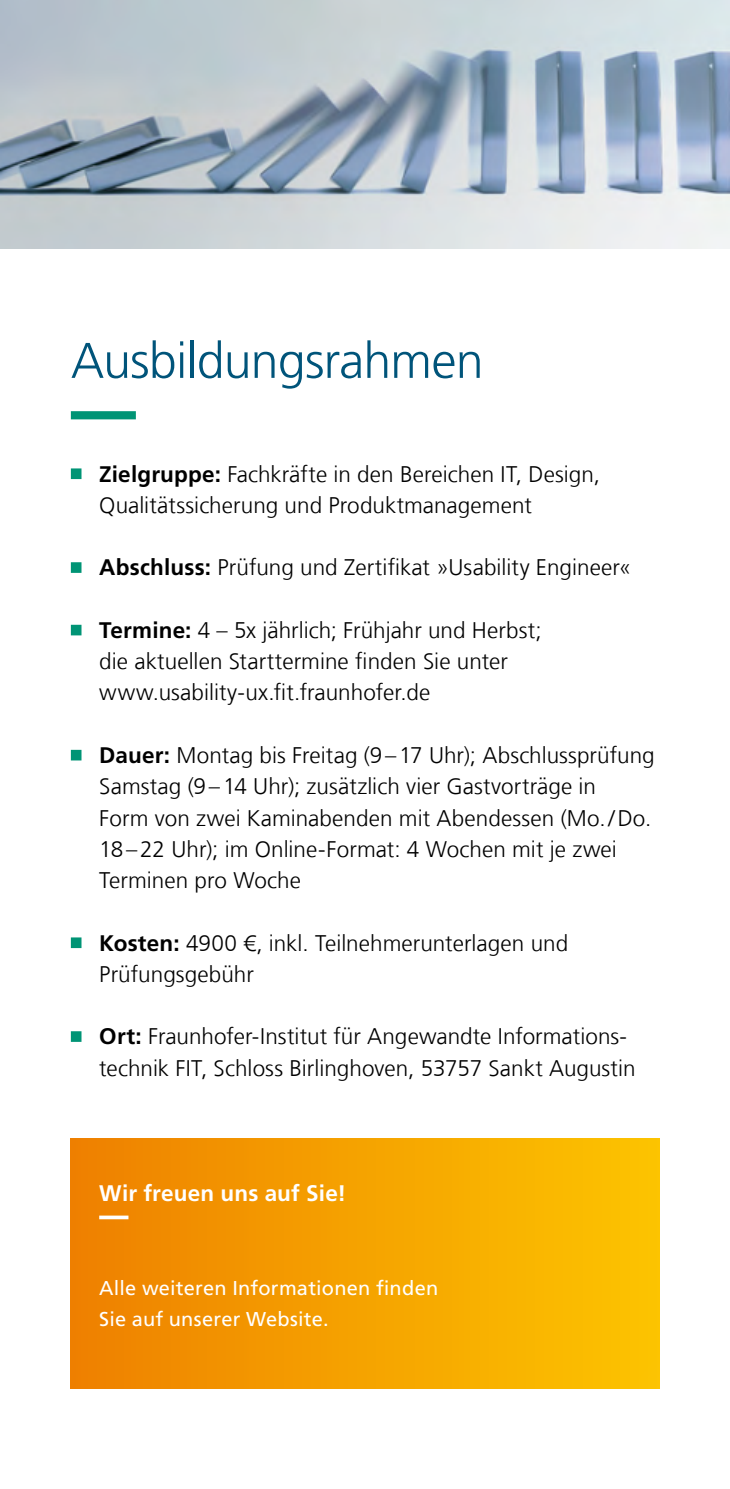
<style>
.page{position:relative;width:730px;height:1489px;background:#fff}
.page>*{position:absolute;margin:0;border:0;box-sizing:border-box;transform-origin:0 0}
.Ueberschrift_20_24_b{font:300 50px "Frutiger LT Com";letter-spacing:-.015em;color:#00547a}
.Aufzaehlung_9_12_5_s{font:300 22.5px/31.2px "Frutiger LT Com";letter-spacing:.005em;color:#000}
.Infokasten_klein_Ube{font:700 22.5px "Frutiger LT Com";letter-spacing:.005em;color:#fff}
.Infokasten_klein_Fli{font:20px/31.2px "Frutiger LT Com";letter-spacing:.015em;color:#fff}
.s1{font-weight:700}
</style>
<div class="page">
<img style="left:0;top:0;width:730px;height:248px">
<svg style="left:71px;top:411px;width:65px;height:8px"></svg>
<svg style="left:71px;top:468px;width:11px;height:11px"></svg>
<svg style="left:71px;top:562px;width:11px;height:11px"></svg>
<svg style="left:71px;top:624px;width:11px;height:11px"></svg>
<svg style="left:71px;top:749px;width:11px;height:11px"></svg>
<svg style="left:71px;top:937px;width:11px;height:11px"></svg>
<svg style="left:71px;top:1031px;width:11px;height:10px"></svg>
<div style="left:71px;top:1138px;width:588px;height:250px;background:linear-gradient(to right,#ee8000,#fcc500)"></div>
<svg style="left:99px;top:1184px;width:560px;height:204px;background:#f5a200"></svg>
<p class="Ueberschrift_20_24_b" style="left:71px;top:331px;width:414px">Ausbildungsrahmen</p>
<p class="Aufzaehlung_9_12_5_s" style="left:99px;top:458px;width:502px"><span class="s1">Zielgruppe:</span> Fachkräfte in den Bereichen IT, Design,<br>Qualitätssicherung und Produktmanagement</p>
<p class="Aufzaehlung_9_12_5_s" style="left:99px;top:552px;width:534px"><span class="s1">Abschluss:</span> Prüfung und Zertifikat »Usability Engineer«</p>
<p class="Aufzaehlung_9_12_5_s" style="left:99px;top:614px;width:444px"><span class="s1">Termine:</span> 4 – 5x jährlich; Frühjahr und Herbst; die aktuellen Starttermine finden Sie unter www.usability-ux.fit.fraunhofer.de</p>
<p class="Aufzaehlung_9_12_5_s" style="left:99px;top:739px;width:557px"><span class="s1">Dauer:</span> Montag bis Freitag (9–17 Uhr); Abschlussprüfung Samstag (9–14 Uhr); zusätzlich vier Gastvorträge in<br>Form von zwei Kaminabenden mit Abendessen (Mo./Do.<br>18–22 Uhr); im Online-Format: 4 Wochen mit je zwei Terminen pro Woche</p>
<p class="Aufzaehlung_9_12_5_s" style="left:99px;top:927px;width:471px"><span class="s1">Kosten:</span> 4900 €, inkl. Teilnehmerunterlagen und<br>Prüfungsgebühr</p>
<p class="Aufzaehlung_9_12_5_s" style="left:99px;top:1021px;width:538px"><span class="s1">Ort:</span> Fraunhofer-Institut für Angewandte Informations&shy;technik FIT, Schloss Birlinghoven, 53757 Sankt Augustin</p>
<p class="Infokasten_klein_Ube" style="left:99px;top:1179px;width:249px">Wir freuen uns auf Sie!</p>
<p class="Infokasten_klein_Fli" style="left:99px;top:1271px;width:341px">Alle weiteren Informationen finden<br>Sie auf unserer Website.</p>
</div>
